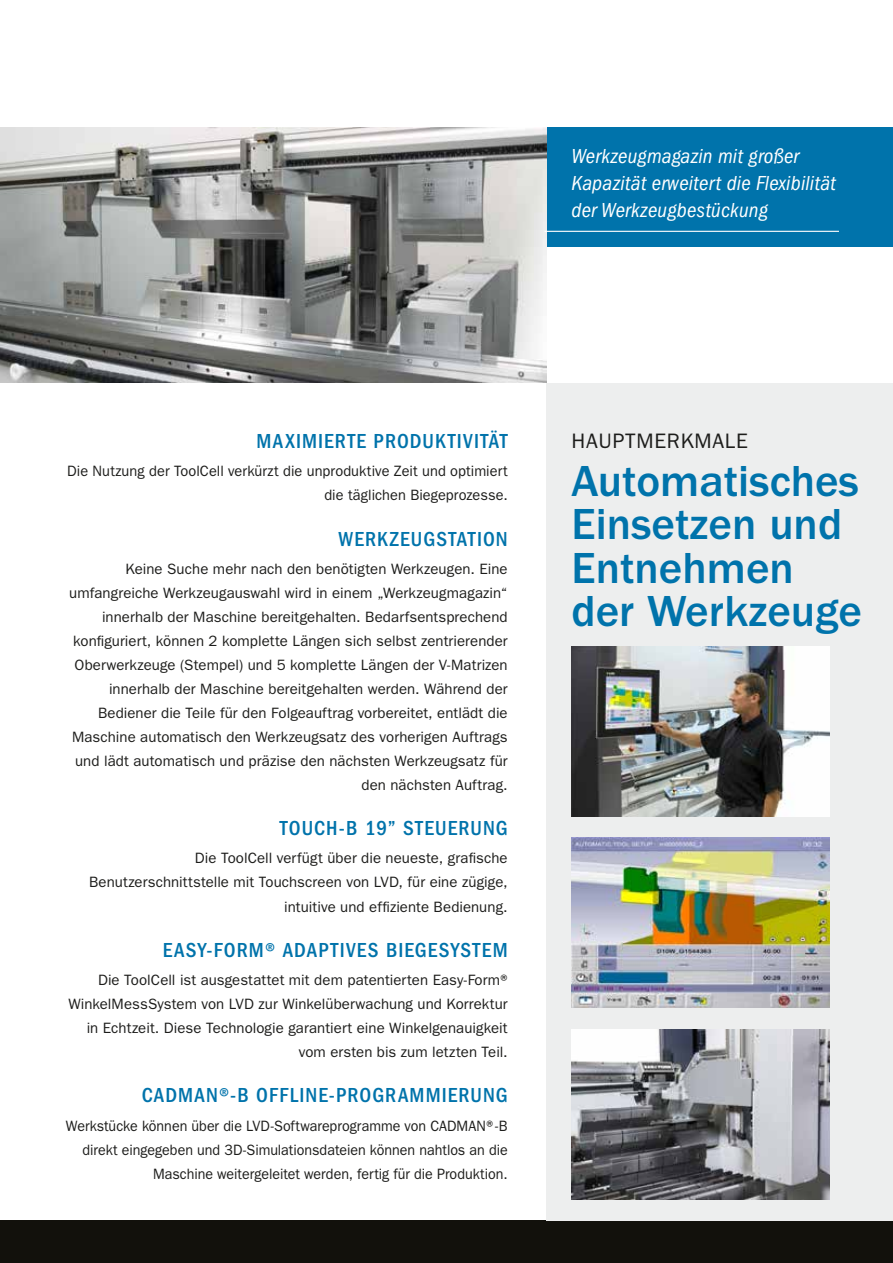
<style>
.page{position:relative;width:893px;height:1263px;background:#fff}
.page>*{position:absolute;margin:0;border:0;box-sizing:border-box;transform-origin:0 0}
.t1{font:500 45px/43.5px "ITC Franklin Gothic Std";color:#0073ab}
.t2{font:500 condensed 21px "ITC Franklin Gothic Std";letter-spacing:.055em;color:#0073ab}
.t3{font:italic condensed 21px/27px "ITC Franklin Gothic Std";letter-spacing:.01em;color:#fff}
.t4{font:21px "ITC Franklin Gothic Std";letter-spacing:.035em;color:#1d1d1b}
.t5{font:15px/24px "ITC Franklin Gothic Std";letter-spacing:.005em;color:#1d1d1b;text-align:right}
.t6{font:15px/24px "ITC Franklin Gothic Std";letter-spacing:.005em;color:#1d1d1b;text-align:right;scale:.95 1}
</style>
<div class="page">
<div style="left:0;top:1220px;width:893px;height:43px;background:#12110c"></div>
<div style="left:546px;top:383px;width:347px;height:837px;background:#edeeee"></div>
<div style="left:546px;top:128px;width:347px;height:119px;background:#0073ab"></div>
<img style="left:0;top:128px;width:546px;height:255px">
<img style="left:571px;top:646px;width:258px;height:170px">
<img style="left:571px;top:838px;width:258px;height:170px">
<img style="left:571px;top:1029px;width:258px;height:170px">
<hr style="left:544px;top:231px;width:295px;height:1px;background:#fff">
<h2 class="t3" style="left:571px;top:143px;width:266px">Werkzeugmagazin mit großer<br>Kapazität erweitert die Flexibilität der Werkzeugbestückung</h2>
<h2 class="t2" style="left:257px;top:429px;width:253px">MAXIMIERTE PRODUKTIVITÄT</h2>
<p class="t5" style="left:67px;top:459px;width:442px">Die Nutzung der ToolCell verkürzt die unproduktive Zeit und optimiert die täglichen Biegeprozesse.</p>
<h2 class="t2" style="left:338px;top:527px;width:171px">WERKZEUGSTATION</h2>
<p class="t5" style="left:69px;top:557px;width:440px">Keine Suche mehr nach den benötigten Werkzeugen. Eine umfangreiche Werkzeugauswahl wird in einem „Werkzeugmagazin“ innerhalb der Maschine bereitgehalten. Bedarfsentsprechend konfiguriert, können 2 komplette Längen sich selbst zentrierender Oberwerkzeuge (Stempel) und 5 komplette Längen der V-Matrizen innerhalb der Maschine bereitgehalten werden. Während der Bediener die Teile für den Folgeauftrag vorbereitet, entlädt die Maschine automatisch den Werkzeugsatz des vorherigen Auftrags und lädt automatisch und präzise den nächsten Werkzeugsatz für den nächsten Auftrag.</p>
<h2 class="t2" style="left:280px;top:816px;width:229px">TOUCH-B 19” STEUERUNG</h2>
<p class="t5" style="left:89px;top:846px;width:420px">Die ToolCell verfügt über die neueste, grafische<br>Benutzerschnittstelle mit Touchscreen von LVD, für eine zügige, intuitive und effiziente Bedienung.</p>
<h2 class="t2" style="left:163px;top:938px;width:346px">EASY-FORM® ADAPTIVES BIEGESYSTEM</h2>
<p class="t5" style="left:68px;top:968px;width:445px">Die ToolCell ist ausgestattet mit dem patentierten Easy-Form® WinkelMessSystem von LVD zur Winkelüberwachung und Korrektur in Echtzeit. Diese Technologie garantiert eine Winkelgenauigkeit vom ersten bis zum letzten Teil.</p>
<h2 class="t2" style="left:142px;top:1083px;width:367px">CADMAN®-B OFFLINE-PROGRAMMIERUNG</h2>
<p class="t6" style="left:66px;top:1113px;width:467px">Werkstücke können über die LVD-Softwareprogramme von CADMAN®-B direkt eingegeben und 3D-Simulationsdateien können nahtlos an die<br>Maschine weitergeleitet werden, fertig für die Produktion.</p>
<h2 class="t4" style="left:571px;top:429px;width:178px">HAUPTMERKMALE</h2>
<h1 class="t1" style="left:571px;top:460px;width:292px">Automatisches<br>Einsetzen und<br>Entnehmen der Werkzeuge</h1>
</div>
